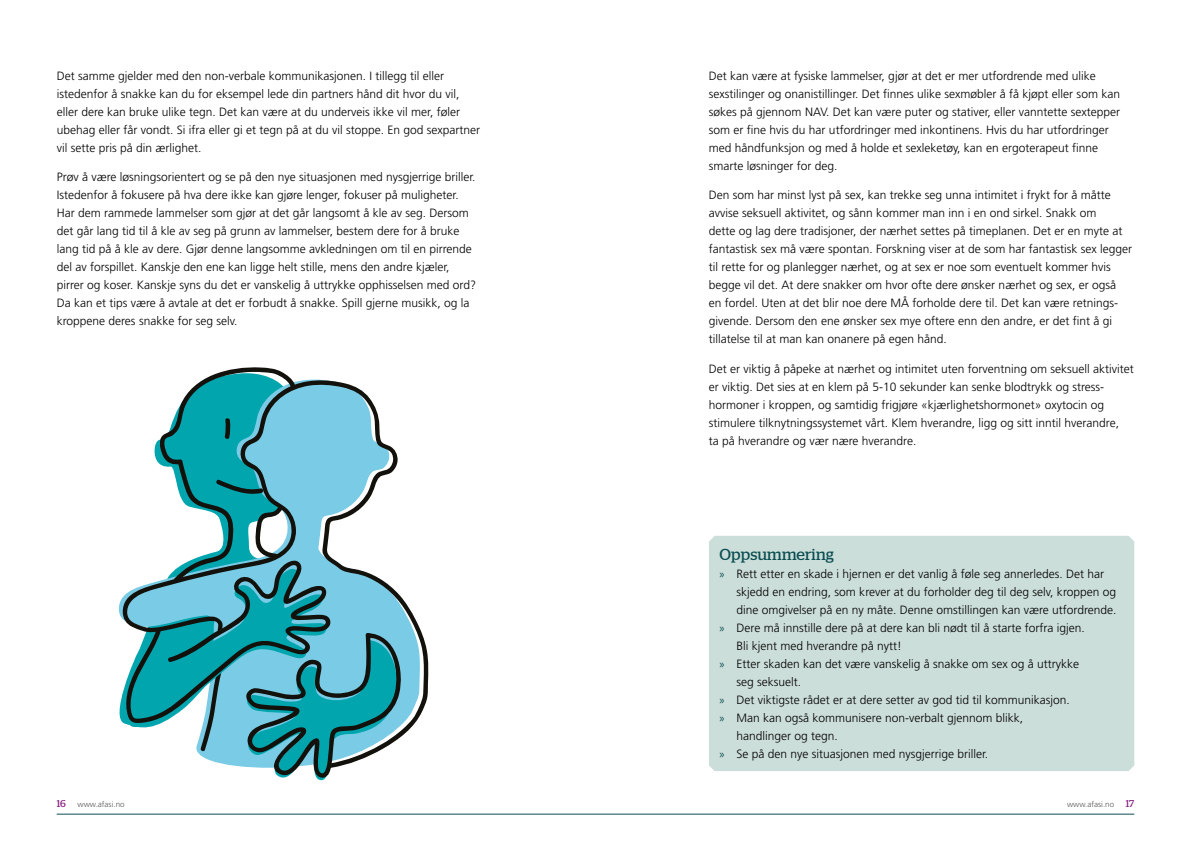
<style>
.page{position:relative;width:1191px;height:842px;background:#fff}
.page>*{position:absolute;margin:0;border:0;box-sizing:border-box;transform-origin:0 0}
.t1{font:16px "Stag";letter-spacing:.01em;color:#0b4e53}
.t2{font:300 12px/18px "Frutiger";color:#000}
.t3{font:300 8px "Frutiger";color:#575756}
.s1{font-family:"Myriad Pro";font-weight:400;color:#0b4e53}
.s2{font-family:"Stag";font-weight:400;font-size:10px;color:#851f82}
</style>
<div class="page">
<hr style="left:57px;top:814px;width:1077px;height:1px;background:#0b4e53">
<div style="left:709px;top:536px;width:425px;height:235px;background:#ccded9"></div>
<svg style="left:405px;top:602px;width:24px;height:132px"></svg>
<svg style="left:123px;top:367px;width:282px;height:414px"></svg>
<p class="t2" style="left:57px;top:67px;width:425px">Det -samme gjelder med den non-verbale kommunikasjonen. I tillegg til eller istedenfor å snakke kan du for eksempel lede din partners hånd dit hvor du vil, eller dere kan bruke ulike tegn. Det kan være at du underveis ikke vil mer, føler ubehag eller får vondt. Si ifra eller gi et tegn på at du vil stoppe. En god sexpartner vil sette pris på din ærlighet.</p>
<p class="t2" style="left:57px;top:168px;width:421px">Prøv å være løsningsorientert og se på den nye situasjonen med nysgjerrige briller.<br>Istedenfor å fokusere på hva dere ikke kan gjøre lenger, fokuser på muligheter.<br>Har dem rammede lammelser som gjør at det går langsomt å kle av seg. Dersom det går lang tid til å kle av seg på grunn av lammelser, bestem dere for å bruke lang tid på å kle av dere. Gjør denne langsomme avkledningen om til en pirrende del av forspillet. Kanskje den ene kan ligge helt stille, mens den andre kjæler, pirrer og koser. Kanskje syns du det er vanskelig å uttrykke opphisselsen med ord?<br>Da kan et tips være å avtale at det er forbudt å snakke. Spill gjerne musikk, og la kroppene deres snakke for seg selv.</p>
<p class="t2" style="left:709px;top:67px;width:413px">Det kan være at fysiske lammelser, gjør at det er mer utfordrende med ulike sexstilinger og onanistillinger. Det finnes ulike sexmøbler å få kjøpt eller som kan søkes på gjennom NAV. Det kan være puter og stativer, eller vanntette sextepper som er fine hvis du har utfordringer med inkontinens. Hvis du har utfordringer med håndfunksjon og med å holde et sexleketøy, kan en ergoterapeut finne smarte løsninger for deg.</p>
<p class="t2" style="left:709px;top:186px;width:425px">Den som har minst lyst på sex, kan trekke seg unna intimitet i frykt for å måtte avvise seksuell aktivitet, og sånn kommer man inn i en ond sirkel. Snakk om<br>dette og lag dere tradisjoner, der nærhet settes på timeplanen. Det er en myte at fantastisk sex må være spontan. Forskning viser at de som har fantastisk sex legger til rette for og planlegger nærhet, og at sex er noe som eventuelt kommer hvis begge vil det. At dere snakker om hvor ofte dere ønsker nærhet og sex, er også<br>en fordel. Uten at det blir noe dere MÅ forholde dere til. Det kan være retnings&shy;givende. Dersom den ene ønsker sex mye oftere enn den andre, er det fint å gi tillatelse til at man kan onanere på egen hånd.</p>
<p class="t2" style="left:709px;top:360px;width:426px">Det er viktig å påpeke at nærhet og intimitet uten forventning om seksuell aktivitet er viktig. Det sies at en klem på 5-10 sekunder kan senke blodtrykk og stress&shy;hormoner i kroppen, og samtidig frigjøre «kjærlighetshormonet» oxytocin og stimulere tilknytningssystemet vårt. Klem hverandre, ligg og sitt inntil hverandre,<br>ta på hverandre og vær nære hverandre.</p>
<h1 class="t1" style="left:719px;top:545px;width:116px">Oppsummering</h1>
<p class="t2" style="left:719px;top:565px;width:386px"><span class="s1">»</span> Rett etter en skade i hjernen er det vanlig å føle seg annerledes. Det har</p>
<p class="t2" style="left:736px;top:583px;width:381px">skjedd en endring, som krever at du forholder deg til deg selv, kroppen og</p>
<p class="t2" style="left:736px;top:601px;width:381px">dine omgivelser på en ny måte. Denne omstillingen kan være utfordrende.</p>
<p class="t2" style="left:719px;top:619px;width:367px"><span class="s1">»</span> Dere må innstille dere på at dere kan bli nødt til å starte forfra igjen.</p>
<p class="t2" style="left:736px;top:637px;width:167px">Bli kjent med hverandre på nytt!</p>
<p class="t2" style="left:719px;top:655px;width:361px"><span class="s1">»</span> Etter skaden kan det være vanskelig å snakke om sex og å uttrykke</p>
<p class="t2" style="left:736px;top:673px;width:66px">seg -seksuelt.</p>
<p class="t2" style="left:719px;top:691px;width:352px"><span class="s1">»</span> Det viktigste rådet er at dere setter av god tid til kommunikasjon.</p>
<p class="t2" style="left:719px;top:709px;width:305px"><span class="s1">»</span> Man kan også kommunisere non-verbalt gjennom blikk,</p>
<p class="t2" style="left:736px;top:727px;width:103px">handlinger og tegn.</p>
<p class="t2" style="left:719px;top:745px;width:270px"><span class="s1">»</span> Se på den nye situasjonen med nysgjerrige briller.</p>
<p class="t3" style="left:57px;top:800px;width:69px"><span class="s2">16</span> www.afasi.no</p>
<p class="t3" style="left:1067px;top:800px;width:69px">www.afasi.no <span class="s2">17</span></p>
</div>
